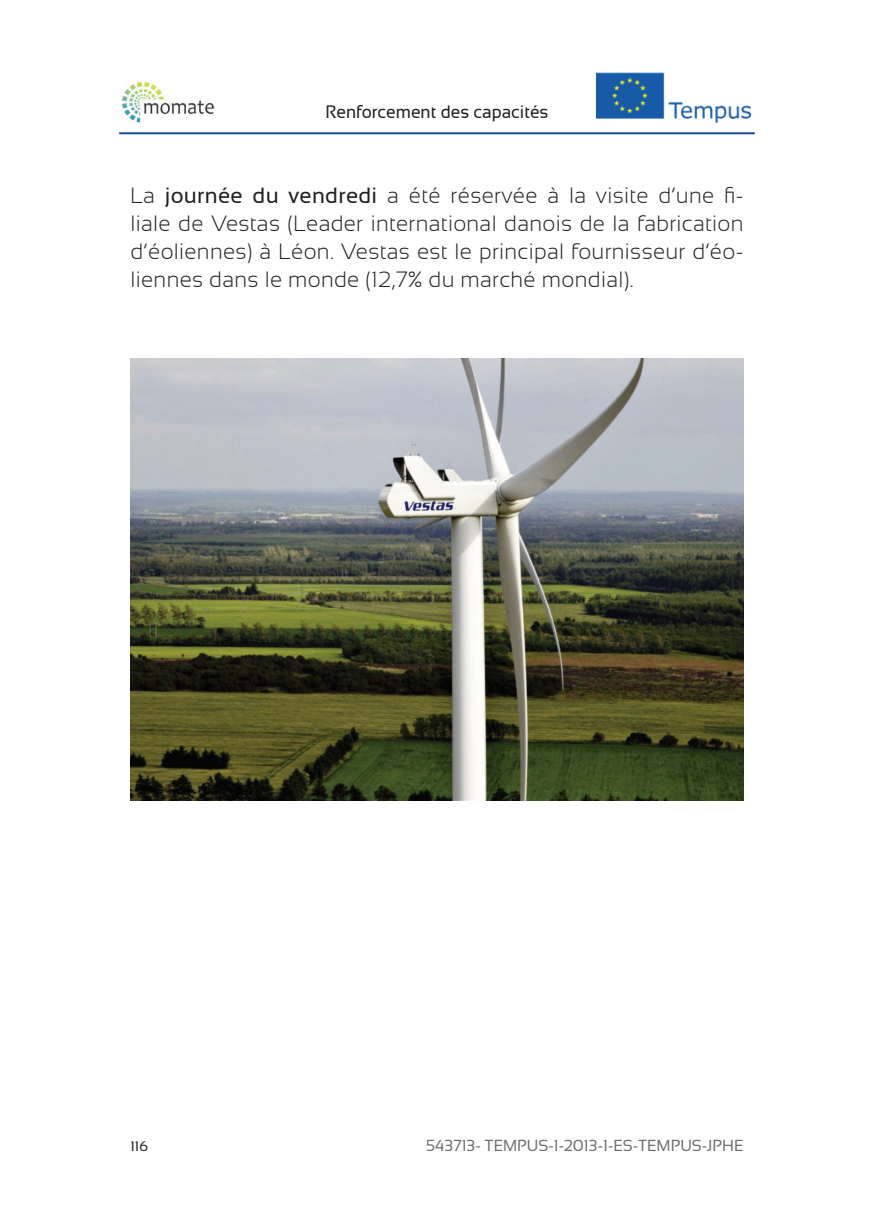
<style>
.page{position:relative;width:874px;height:1225px;background:#fff}
.page>*{position:absolute;margin:0;border:0;box-sizing:border-box;transform-origin:0 0}
.t1{font:300 22px/28px "Sansation";letter-spacing:.015em;color:#231f20;text-align:justify}
.t2{font:18px "Sansation";color:#231f20;scale:.96 1}
.t3{font:16px "Sansation";color:#6c6d70}
.t4{font:14px "Sansation";color:#231f20}
.s1{font-weight:400}
</style>
<div class="page">
<img style="left:596px;top:73px;width:156px;height:49px">
<img style="left:122px;top:81px;width:92px;height:42px">
<hr style="left:119px;top:132px;width:635px;height:2px;background:#0f4b92">
<img style="left:130px;top:358px;width:613px;height:442px">
<p class="t2" style="left:325px;top:102px;width:234px">Renforcement des capacités</p>
<p class="t1" style="left:130px;top:181px;width:614px">La <span class="s1">journée du vendredi</span> a été réservée à la visite d’une fi&shy;liale de Vestas (Leader international danois de la fabrication d’éoliennes) à Léon. Vestas est le principal fournisseur d’éo&shy;liennes dans le monde (12,7% du marché mondial).</p>
<p class="t4" style="left:130px;top:1138px;width:19px">116</p>
<p class="t3" style="left:426px;top:1136px;width:319px">543713- TEMPUS-1-2013-1-ES-TEMPUS-JPHE</p>
</div>
